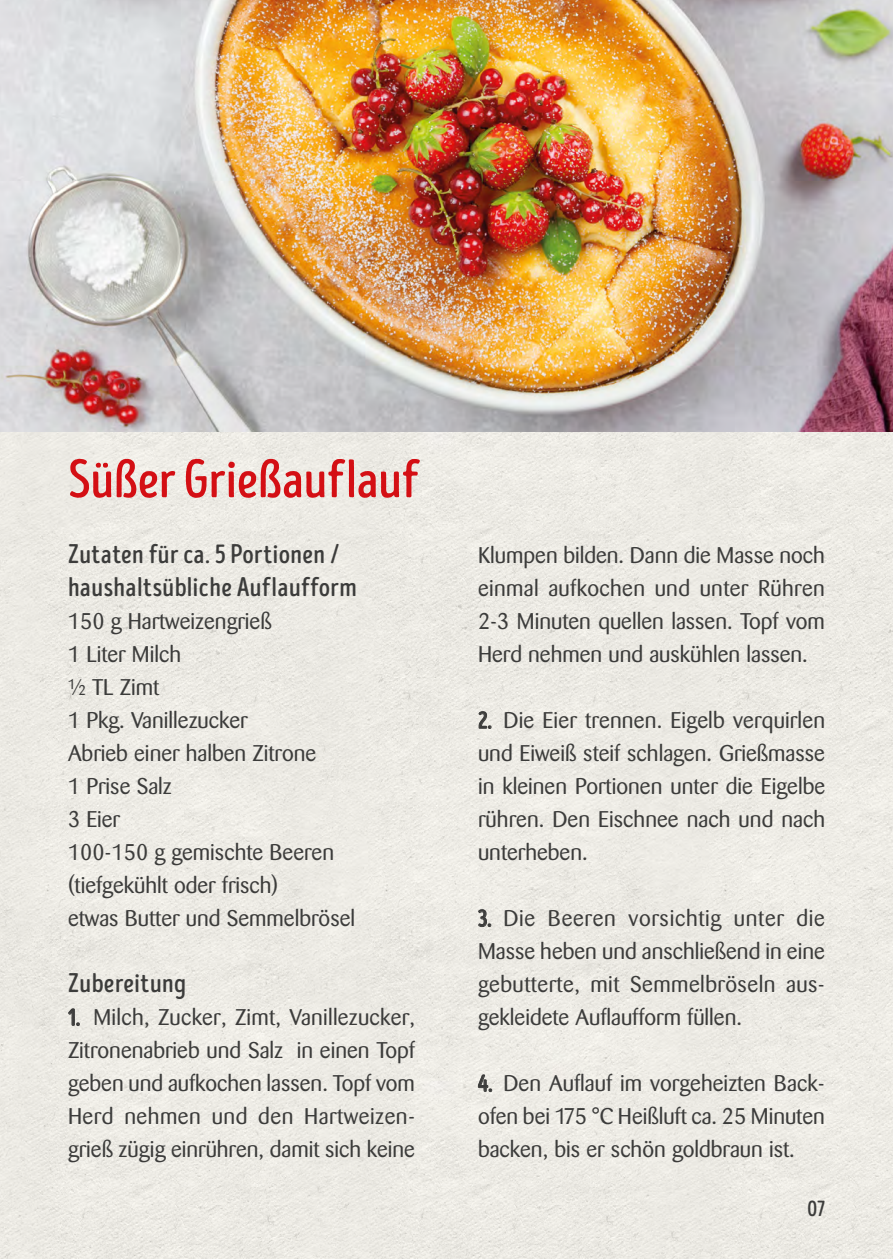
<style>
.page{position:relative;width:893px;height:1259px;background:#fff}
.page>*{position:absolute;margin:0;border:0;box-sizing:border-box;transform-origin:0 0}
.t1{font:54px "Intro Head B Base";letter-spacing:-.005em;color:#d40f14}
.t2{font:27px/33px "Intro Head B Base";letter-spacing:.015em;color:#3c3c3b}
.t3{font:22.5px/33px "Barmeno";color:#3c3c3b;text-align:justify}
.t4{font:22.5px "Intro Head B Base";color:#3c3c3b}
.s1{font-family:"Intro Head B Base";font-size:24px}
</style>
<div class="page">
<img style="left:0;top:432px;width:893px;height:827px">
<img style="left:1px;top:0;width:892px;height:432px">
<img style="left:0;top:0;width:1px;height:432px">
<h1 class="t1" style="left:68px;top:448px;width:354px">Süßer Grießauflauf</h1>
<p class="t2" style="left:68px;top:538px;width:290px">Zutaten für ca. 5 Portionen / haushaltsübliche Auflaufform</p>
<p class="t3" style="left:68px;top:605px;width:289px;text-align:left">150 g Hartweizengrieß<br>1 Liter Milch<br>½ TL Zimt<br>1 Pkg. Vanillezucker<br>Abrieb einer halben Zitrone<br>1 Prise Salz<br>3 Eier<br>100-150 g gemischte Beeren (tiefgekühlt oder frisch)<br>etwas Butter und Semmelbrösel</p>
<p class="t2" style="left:68px;top:967px;width:120px">Zubereitung</p>
<p class="t3" style="left:68px;top:1001px;width:349px"><span class="s1">1.</span> Milch, Zucker, Zimt, Vanillezucker, Zitronenabrieb und Salz in einen Topf geben und aufkochen lassen. Topf vom Herd nehmen und den Hartweizen&shy;grieß zügig einrühren, damit sich keine</p>
<p class="t3" style="left:478px;top:539px;width:348px">Klumpen bilden. Dann die Masse noch einmal aufkochen und unter Rühren 2-3 Minuten quellen lassen. Topf vom Herd nehmen und auskühlen lassen.</p>
<p class="t3" style="left:478px;top:704px;width:349px"><span class="s1">2.</span> Die Eier trennen. Eigelb verquirlen und Eiweiß steif schlagen. Grießmasse in kleinen Portionen unter die Eigelbe rühren. Den Eischnee nach und nach unterheben.</p>
<p class="t3" style="left:478px;top:902px;width:349px"><span class="s1">3.</span> Die Beeren vorsichtig unter die Masse heben und anschließend in eine gebutterte, mit Semmelbröseln aus&shy;gekleidete Auflaufform füllen.</p>
<p class="t3" style="left:478px;top:1067px;width:348px"><span class="s1">4.</span> Den Auflauf im vorgeheizten Back&shy;ofen bei 175 °C Heißluft ca. 25 Minuten backen, bis er schön goldbraun ist.</p>
<p class="t4" style="left:808px;top:1196px;width:19px">07</p>
</div>
